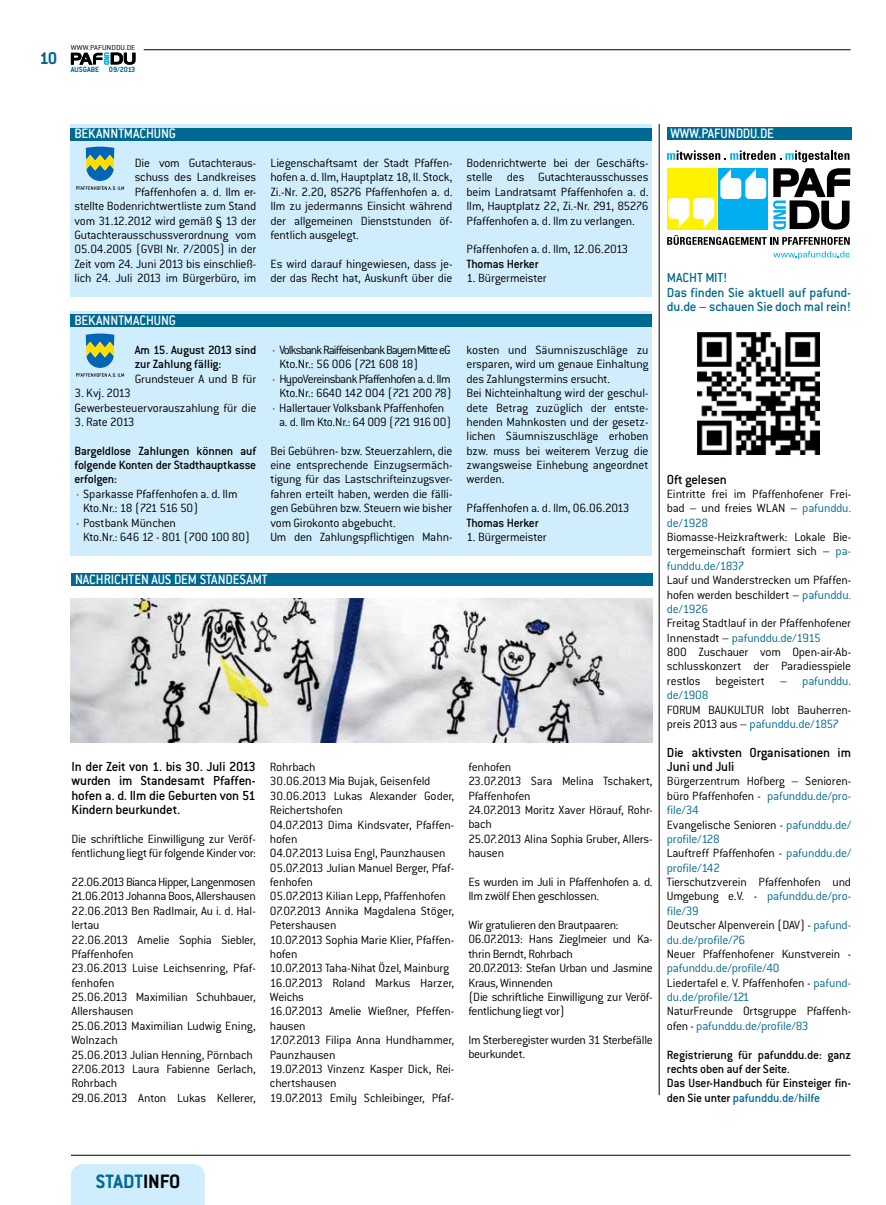
<style>
.page{position:relative;width:886px;height:1205px;background:#fff}
.page>*{position:absolute;margin:0;border:0;box-sizing:border-box;transform-origin:0 0}
.t1{font:700 21.25px "Conduit ITC Std";color:#006991}
.t2{font:700 18.75px "Conduit ITC Std";color:#006991}
.t3{font:500 15px "Conduit ITC Std";color:#fff;scale:.95 1}
.t4{font:500 14.38px/14.4px "Conduit ITC Std";letter-spacing:-.01em;color:#000;text-align:justify}
.t5{font:500 14.38px/14.4px "Conduit ITC Std";letter-spacing:-.01em;color:#006991}
.t6{font:300 13.12px/14.4px "Conduit ITC Std";letter-spacing:-.015em;color:#000}
.t7{font:500 13.12px/14.4px "Conduit ITC Std";letter-spacing:-.015em;color:#000}
.t8{font:300 13.12px/14.4px "Conduit ITC Std";letter-spacing:-.015em;color:#006991}
.t9{font:300 13.12px "Conduit ITC Std";letter-spacing:-.075em;color:#000}
.t10{font:300 13.12px "Conduit ITC Std";letter-spacing:-.05em;color:#000}
.t11{font:300 13.12px "Conduit ITC Std";letter-spacing:-.04em;color:#000}
.t12{font:300 13.12px "Conduit ITC Std";letter-spacing:-.06em;color:#000}
.t13{font:700 8.25px "Conduit ITC Std";letter-spacing:-.005em;color:#006991}
.t14{font:300 7.88px "Conduit ITC Std";letter-spacing:.01em;color:#000;scale:1.1 1}
.s1{color:#006991}
.s2{color:#000}
</style>
<div class="page">
<svg style="left:71px;top:53px;width:64px;height:12px"></svg>
<hr style="left:144px;top:50px;width:706px;height:1px;background:#000">
<div style="left:71px;top:1164px;width:134px;height:41px;background:#cfedfc"></div>
<hr style="left:71px;top:1155px;width:779px;height:1px;background:#000">
<hr style="left:659px;top:124px;width:1px;height:971px;background:#000">
<div style="left:71px;top:573px;width:582px;height:12px;background:#006991"></div>
<div style="left:667px;top:127px;width:184px;height:13px;background:#006991"></div>
<svg style="left:667px;top:150px;width:182px;height:12px"></svg>
<svg style="left:667px;top:168px;width:183px;height:77px"></svg>
<svg style="left:773px;top:251px;width:76px;height:8px"></svg>
<img style="left:697px;top:332px;width:123px;height:123px">
<img style="left:71px;top:598px;width:581px;height:145px">
<div style="left:71px;top:311px;width:581px;height:244px;background:#cfedfc"></div>
<div style="left:71px;top:124px;width:581px;height:173px;background:#cfedfc"></div>
<div style="left:71px;top:314px;width:581px;height:13px;background:#006991"></div>
<div style="left:71px;top:128px;width:581px;height:12px;background:#006991"></div>
<svg style="left:76px;top:333px;width:48px;height:44px"></svg>
<svg style="left:76px;top:147px;width:48px;height:43px"></svg>
<h2 class="t2" style="left:39px;top:47px;width:20px">10</h2>
<p class="t14" style="left:71px;top:42px;width:60px">WWW.PAFUNDDU.DE</p>
<p class="t13" style="left:71px;top:65px;width:66px">AUSGABE 09/2013</p>
<p class="t3" style="left:74px;top:125px;width:23px">Bekann</p>
<p class="t3" style="left:118px;top:125px;width:24px">tmachung</p>
<p class="t6" style="left:74px;top:155px;width:183px;text-align:right">Die vom Gutachteraus-<br>schuss des Landkreises<br>Pfaffenhofen a. d. Ilm er-<br>stellte Bodenrichtwertliste zum Stand vom 31.12.2012 wird gemäß § 13 der<br>Gutachterausschussverordnung vom<br>05.04.2005 (GVBl Nr. 7/2005) in der<br>Zeit vom 24. Juni 2013 bis einschließ&shy;lich 24. Juli 2013 im Bürgerbüro, im</p>
<p class="t6" style="left:270px;top:155px;width:183px;text-align:justify">Liegenschaftsamt der Stadt Pfaffen&shy;hofen a. d. Ilm, Hauptplatz 18, II. Stock, Zi.-Nr. 2.20, 85276 Pfaffenhofen a. d.<br>Ilm zu jedermanns Einsicht während der allgemeinen Dienststunden öf&shy;fentlich ausgelegt.</p>
<p class="t6" style="left:270px;top:256px;width:183px">Es wird darauf hingewiesen, dass je&shy;der das Recht hat, Auskunft über die</p>
<p class="t3" style="left:74px;top:312px;width:23px">Bekann</p>
<p class="t3" style="left:118px;top:312px;width:24px">tmachung</p>
<p class="t7" style="left:135px;top:342px;width:123px">Am 15. August 2013 sind zur Zahlung fällig:</p>
<p class="t6" style="left:135px;top:371px;width:123px">Grundsteuer A und B für</p>
<p class="t6" style="left:74px;top:385px;width:183px">3. Kvj. 2013<br>Gewerbesteuervorauszahlung für die</p>
<p class="t6" style="left:74px;top:414px;width:62px">3. Rate 2013</p>
<p class="t7" style="left:74px;top:443px;width:183px;text-align:justify">Bargeldlose Zahlungen können auf folgende Konten der Stadthauptkasse erfolgen:</p>
<p class="t6" style="left:74px;top:486px;width:165px">∙ Sparkasse Pfaffenhofen a. d. Ilm</p>
<p class="t12" style="left:83px;top:500px;width:117px">Kto.Nr.: 18 (721 516 50)</p>
<p class="t6" style="left:74px;top:515px;width:103px">∙ Postbank München</p>
<p class="t6" style="left:83px;top:529px;width:169px">Kto.Nr.: 646 12 - 801 (700 100 80)</p>
<p class="t9" style="left:270px;top:342px;width:182px">∙ Volksbank Raiffeisenbank Bayern Mitte eG</p>
<p class="t6" style="left:279px;top:357px;width:141px">Kto.Nr.: 56 006 (721 608 18)</p>
<p class="t10" style="left:270px;top:371px;width:182px">∙ HypoVereinsbank Pfaffenhofen a. d. Ilm</p>
<p class="t6" style="left:279px;top:385px;width:174px">Kto.Nr.: 6640 142 004 (721 200 78)</p>
<p class="t6" style="left:270px;top:400px;width:175px">∙ Hallertauer Volksbank Pfaffenhofen</p>
<p class="t11" style="left:279px;top:414px;width:174px">a. d. Ilm Kto.Nr.: 64 009 (721 916 00)</p>
<p class="t6" style="left:270px;top:443px;width:183px">Bei Gebühren- bzw. Steuerzahlern, die eine entsprechende Einzugsermäch&shy;tigung für das Lastschrifteinzugsver&shy;fahren erteilt haben, werden die fälli&shy;gen Gebühren bzw. Steuern wie bisher vom Girokonto abgebucht.<br>Um den Zahlungspflichtigen Mahn-</p>
<p class="t3" style="left:75px;top:570px;width:204px">Nach richten aus dem Standesamt</p>
<p class="t6" style="left:467px;top:155px;width:183px;text-align:justify">Bodenrichtwerte bei der Geschäfts&shy;stelle des Gutachterausschusses beim Landratsamt Pfaffenhofen a. d.<br>Ilm, Hauptplatz 22, Zi.-Nr. 291, 85276<br>Pfaffenhofen a. d. Ilm zu verlangen.</p>
<p class="t6" style="left:467px;top:242px;width:163px">Pfaffenhofen a. d. Ilm, 12.06.2013</p>
<p class="t7" style="left:467px;top:256px;width:73px">Thomas Herker</p>
<p class="t6" style="left:467px;top:270px;width:82px">1. Bürgermeister</p>
<p class="t6" style="left:467px;top:342px;width:183px">kosten und Säumniszuschläge zu ersparen, wird um genaue Einhaltung des Zahlungstermins ersucht.<br>Bei Nichteinhaltung wird der geschul&shy;dete Betrag zuzüglich der entste&shy;henden Mahnkosten und der gesetz&shy;lichen Säumniszuschläge erhoben bzw. muss bei weiterem Verzug die zwangsweise Einhebung angeordnet werden.</p>
<p class="t6" style="left:467px;top:500px;width:164px">Pfaffenhofen a. d. Ilm, 06.06.2013</p>
<p class="t7" style="left:467px;top:515px;width:73px">Thomas Herker</p>
<p class="t6" style="left:467px;top:529px;width:82px">1. Bürgermeister</p>
<p class="t4" style="left:71px;top:759px;width:186px">In der Zeit von 1. bis 30. Juli 2013 wurden im Standesamt Pfaffen&shy;hofen a. d. Ilm die Geburten von 51<br>Kindern beurkundet.</p>
<p class="t6" style="left:71px;top:831px;width:186px">Die schriftliche Einwilligung zur Veröf&shy;fentlichung liegt für folgende Kinder vor:</p>
<p class="t6" style="left:71px;top:874px;width:186px">22.06.2013 Bianca Hipper, Langenmosen<br>21.06.2013 Johanna Boos, Allershausen<br>22.06.2013 Ben Radlmair, Au i. d. Hal&shy;lertau<br>22.06.2013 Amelie Sophia Siebler,<br>Pfaffenhofen<br>23.06.2013 Luise Leichsenring, Pfaf&shy;fenhofen<br>25.06.2013 Maximilian Schuhbauer,<br>Allershausen<br>25.06.2013 Maximilian Ludwig Ening,<br>Wolnzach<br>25.06.2013 Julian Henning, Pörnbach<br>27.06.2013 Laura Fabienne Gerlach,<br>Rohrbach<br>29.06.2013 Anton Lukas Kellerer,</p>
<p class="t6" style="left:270px;top:759px;width:186px">Rohrbach<br>30.06.2013 Mia Bujak, Geisenfeld<br>30.06.2013 Lukas Alexander Goder,<br>Reichertshofen<br>04.07.2013 Dima Kindsvater, Pfaffen&shy;hofen<br>04.07.2013 Luisa Engl, Paunzhausen<br>05.07.2013 Julian Manuel Berger, Pfaf&shy;fenhofen<br>05.07.2013 Kilian Lepp, Pfaffenhofen<br>07.07.2013 Annika Magdalena Stöger,<br>Petershausen<br>10.07.2013 Sophia Marie Klier, Pfaffen&shy;hofen<br>10.07.2013 Taha-Nihat Özel, Mainburg<br>16.07.2013 Roland Markus Harzer,<br>Weichs<br>16.07.2013 Amelie Wießner, Pfeffen&shy;hausen<br>17.07.2013 Filipa Anna Hundhammer,<br>Paunzhausen<br>19.07.2013 Vinzenz Kasper Dick, Rei&shy;chertshausen<br>19.07.2013 Emily Schleibinger, Pfaf-</p>
<p class="t6" style="left:468px;top:759px;width:186px">fenhofen<br>23.07.2013 Sara Melina Tschakert,<br>Pfaffenhofen<br>24.07.2013 Moritz Xaver Hörauf, Rohr&shy;bach<br>25.07.2013 Alina Sophia Gruber, Allers&shy;hausen</p>
<p class="t6" style="left:468px;top:874px;width:186px">Es wurden im Juli in Pfaffenhofen a. d.<br>Ilm zwölf Ehen geschlossen.</p>
<p class="t6" style="left:468px;top:917px;width:186px">Wir gratulieren den Brautpaaren:<br>06.07.2013: Hans Zieglmeier und Ka&shy;thrin Berndt, Rohrbach<br>20.07.2013: Stefan Urban und Jasmine<br>Kraus, Winnenden<br>(Die schriftliche Einwilligung zur Veröf&shy;fentlichung liegt vor)</p>
<p class="t6" style="left:468px;top:1032px;width:186px">Im Sterberegister wurden 31 Sterbefälle beurkundet.</p>
<p class="t3" style="left:670px;top:125px;width:109px">WWW.PAFUNDDU.DE</p>
<p class="t5" style="left:667px;top:270px;width:186px">MACHT MIT!<br>Das finden Sie aktuell auf pafund&shy;du.de – schauen Sie doch mal rein!</p>
<p class="t4" style="left:667px;top:471px;width:61px">Oft gelesen</p>
<p class="t6" style="left:667px;top:486px;width:186px;text-align:justify">Eintritte frei im Pfaffenhofener Frei&shy;bad – und freies WLAN – <span class="s1">pafunddu. de/1928</span></p>
<p class="t6" style="left:667px;top:529px;width:186px;text-align:justify">Biomasse-Heizkraftwerk: Lokale Bie&shy;tergemeinschaft formiert sich – <span class="s1">pa&shy;funddu.de/1837</span></p>
<p class="t6" style="left:667px;top:572px;width:186px;text-align:justify">Lauf und Wanderstrecken um Pfaffen&shy;hofen werden beschildert – <span class="s1">pafunddu. de/1926</span></p>
<p class="t6" style="left:667px;top:615px;width:186px">Freitag Stadtlauf in der Pfaffenhofener<br>Innenstadt – <span class="s1">pafunddu.de/1915<br></span>800 Zuschauer vom Open-air-Ab&shy;schlusskonzert der Paradiesspiele restlos begeistert – <span class="s1">pafunddu. de/1908</span></p>
<p class="t6" style="left:667px;top:702px;width:186px">FORUM BAUKULTUR lobt Bauherren&shy;preis 2013 aus – <span class="s1">pafunddu.de/1857</span></p>
<p class="t4" style="left:667px;top:744px;width:186px">Die aktivsten Organisationen im<br>Juni und Juli</p>
<p class="t6" style="left:667px;top:774px;width:186px">Bürgerzentrum Hofberg – Senioren&shy;büro Pfaffenhofen - <span class="s1">pafunddu.de/pro&shy;file/34<br></span>Evangelische Senioren - <span class="s1">pafunddu.de/ profile/128<br></span>Lauftreff Pfaffenhofen - <span class="s1">pafunddu.de/ profile/142</span></p>
<p class="t6" style="left:667px;top:874px;width:186px">Tierschutzverein Pfaffenhofen und<br>Umgebung e.V. - <span class="s1">pafunddu.de/pro&shy;file/39<br></span>Deutscher Alpenverein (DAV) - <span class="s1">pafund&shy;du.de/profile/76</span></p>
<p class="t6" style="left:667px;top:946px;width:186px">Neuer Pfaffenhofener Kunstverein -</p>
<p class="t8" style="left:667px;top:960px;width:186px">pafunddu.de/profile/40<br><span class="s2">Liedertafel e. V. Pfaffenhofen -</span> pafund&shy;du.de/profile/121</p>
<p class="t6" style="left:667px;top:1004px;width:186px">NaturFreunde Ortsgruppe Pfaffenh&shy;ofen - <span class="s1">pafunddu.de/profile/83</span></p>
<p class="t7" style="left:667px;top:1047px;width:186px">Registrierung für pafunddu.de: ganz rechts oben auf der Seite.<br>Das User-Handbuch für Einsteiger fin&shy;den Sie unter <span class="s1">pafunddu.de/hilfe</span></p>
<h1 class="t1" style="left:96px;top:1169px;width:86px">STADT<span class="s2">INFO</span></h1>
</div>
